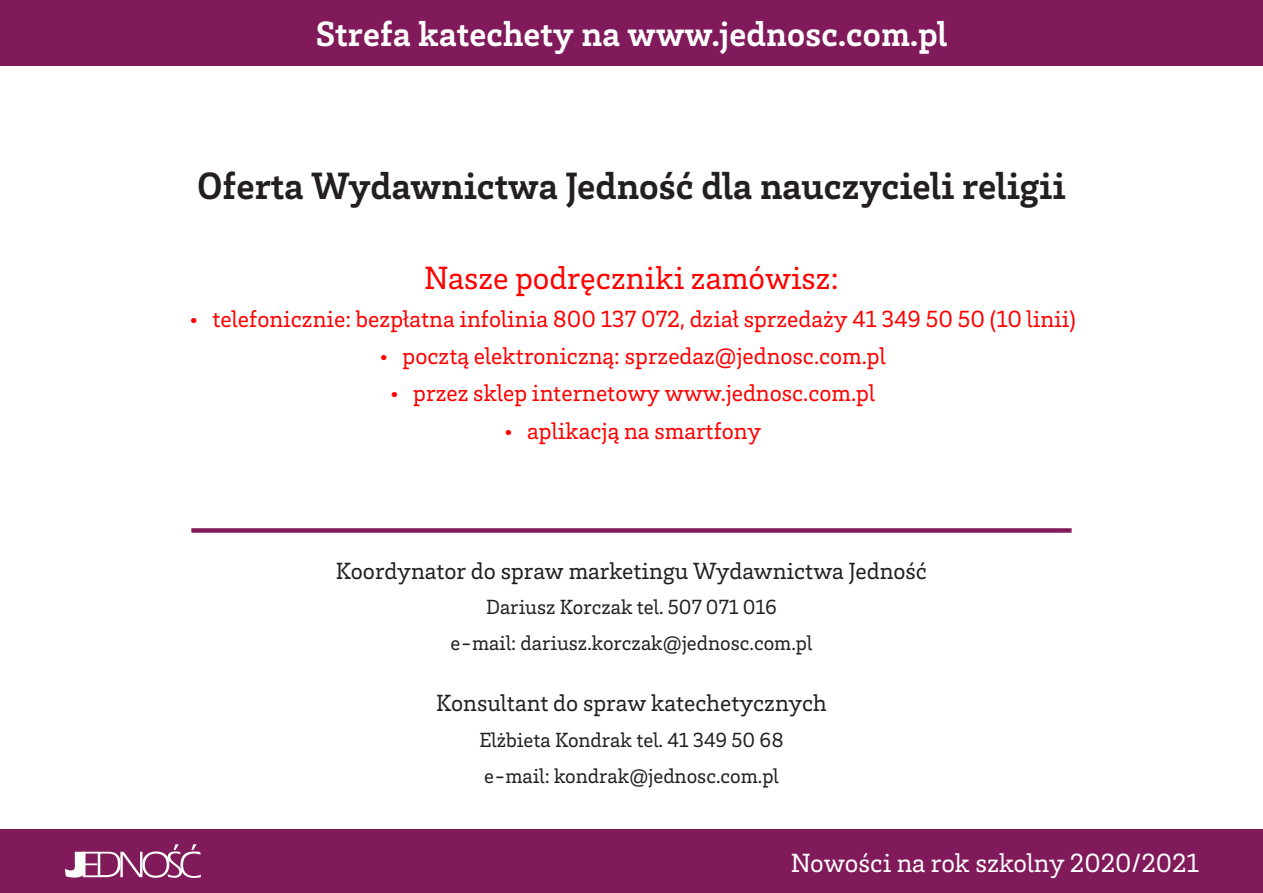
<style>
.page{position:relative;width:1263px;height:893px;background:#fff}
.page>*{position:absolute;margin:0;border:0;box-sizing:border-box;transform-origin:0 0}
.Tekst{font:700 39px "Brix Slab";color:#231f20}
.Tekst-2{font:700 36px "Brix Slab";letter-spacing:.005em;color:#fff}
.Tekst-3{font:33px "Brix Slab";color:#f00}
.t1{font:27px "Brix Slab";color:#fff}
.Tekst-4{font:24px "Brix Slab";color:#f00}
.Tekst-5{font:24px "Brix Slab";color:#231f20}
.Tekst-6{font:21px/35.7px "Brix Slab";color:#231f20;text-align:center}
</style>
<div class="page">
<div style="left:0;top:829px;width:1263px;height:64px;background:#811a5a"></div>
<svg style="left:65px;top:844px;width:136px;height:34px"></svg>
<div style="left:0;top:0;width:1263px;height:66px;background:#811a5a"></div>
<div style="left:191px;top:528px;width:880px;height:5px;background:#811a5a"></div>
<p class="Tekst-2" style="left:316px;top:10px;width:633px">Strefa katechety na www.jednosc.com.pl</p>
<p class="Tekst" style="left:197px;top:161px;width:870px">Oferta Wydawnictwa Jedność dla nauczycieli religii</p>
<p class="Tekst-3" style="left:424px;top:257px;width:416px">Nasze podręczniki zamówisz:</p>
<p class="Tekst-4" style="left:187px;top:303px;width:890px">• telefonicznie: bezpłatna infolinia 800 137 072, dział sprzedaży 41 349 50 50 (10 linii)</p>
<p class="Tekst-4" style="left:377px;top:340px;width:510px">• pocztą elektroniczną: sprzedaz@jednosc.com.pl</p>
<p class="Tekst-4" style="left:388px;top:378px;width:489px">• przez sklep internetowy www.jednosc.com.pl</p>
<p class="Tekst-4" style="left:502px;top:415px;width:261px">• aplikacją na smartfony</p>
<p class="Tekst-5" style="left:336px;top:555px;width:592px">Koordynator do spraw marketingu Wydawnictwa Jedność</p>
<p class="Tekst-6" style="left:451px;top:589px;width:363px">Dariusz Korczak tel. 507 071 016 e-mail: dariusz.korczak@jednosc.com.pl</p>
<p class="Tekst-5" style="left:436px;top:688px;width:392px">Konsultant do spraw katechetycznych</p>
<p class="Tekst-6" style="left:479px;top:721px;width:306px;text-align:left">Elżbieta Kondrak tel. 41 349 50 68 e-mail: kondrak@jednosc.com.pl</p>
<p class="t1" style="left:791px;top:845px;width:410px">Nowości na rok szkolny 2020/2021</p>
</div>
